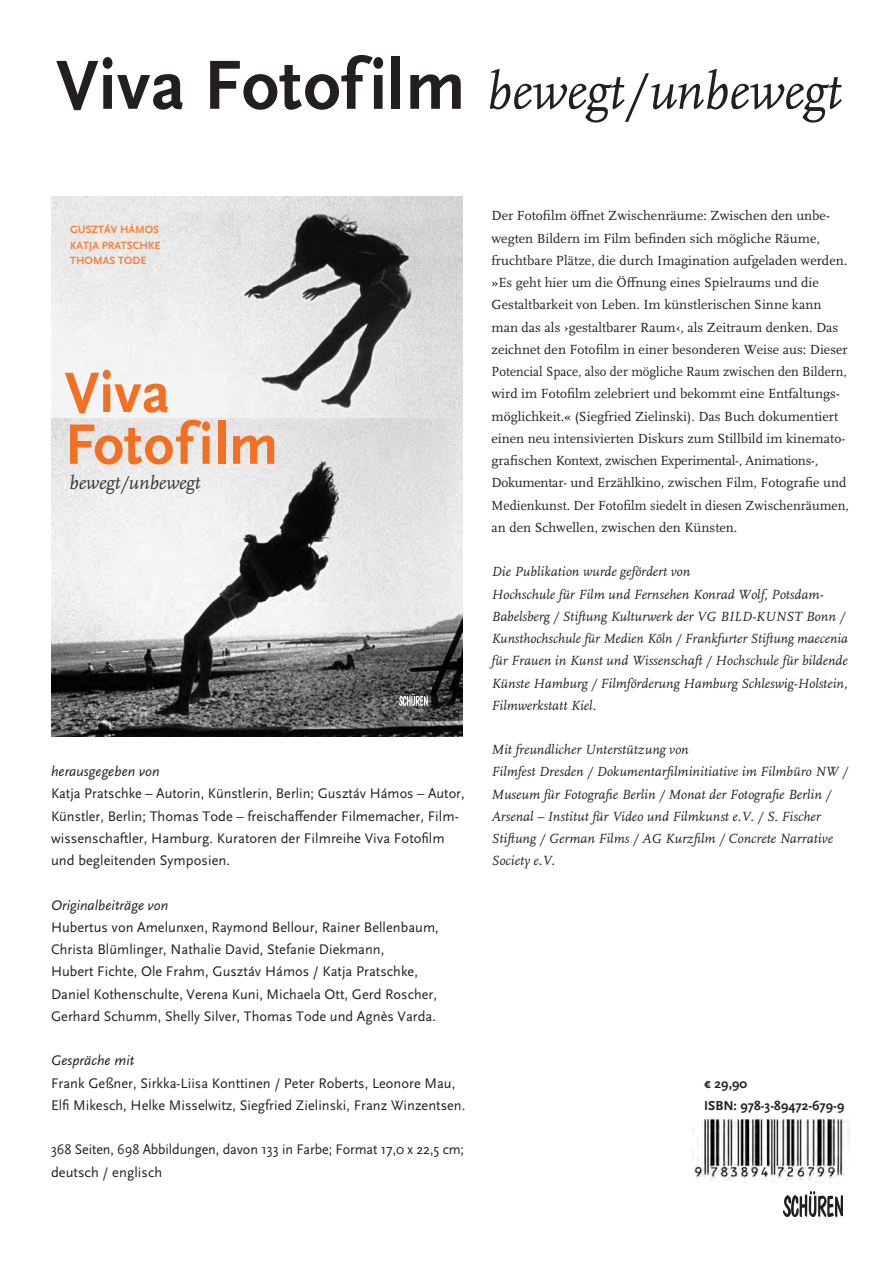
<style>
.page{position:relative;width:893px;height:1263px;background:#fff}
.page>*{position:absolute;margin:0;border:0;box-sizing:border-box;transform-origin:0 0}
.t1{font:700 59.4px/51.8px "Scala Sans Pro";color:#f36f21}
.t2{font:italic 53.85px "Scala Pro";letter-spacing:.005em;color:#231f20}
.t3{font:italic 19.5px "Scala Pro";color:#363536}
.t4{font:14.55px/22.2px "Scala Sans Pro";letter-spacing:.005em;color:#231f20}
.t5{font:italic 14.55px "Scala Sans";letter-spacing:.005em;color:#231f20}
.t6{font:13.8px/22.2px "Scala Pro";letter-spacing:.005em;color:#231f20}
.t7{font:italic 13.8px/22.2px "Scala Pro";color:#231f20}
.t8{font:700 13.5px/22.2px "Scala Sans Pro";color:#231f20}
.t9{font:700 11.1px/15.6px "Scala Sans Pro";color:#f4833b;text-align:justify}
.s1{font-family:"Scala Sans Pro";font-weight:700;font-style:normal;font-size:72.6px}
</style>
<div class="page">
<img style="left:783px;top:1191px;width:59px;height:25px">
<img style="left:52px;top:197px;width:410px;height:222px">
<img style="left:52px;top:419px;width:410px;height:317px">
<svg style="left:407px;top:693px;width:7px;height:13px"></svg>
<img style="left:692px;top:1119px;width:158px;height:64px">
<h2 class="t2" style="left:56px;top:68px;width:787px"><span class="s1">Viva Fotofilm</span> bewegt/unbewegt</h2>
<p class="t9" style="left:70px;top:223px;width:92px">GUSZTÁV HÁMOS KATJA PRATSCHKE THOMAS TODE</p>
<h1 class="t1" style="left:65px;top:372px;width:215px">Viva<br>Fotofilm</h1>
<h3 class="t3" style="left:70px;top:475px;width:132px">bewegt/unbewegt</h3>
<p class="t5" style="left:51px;top:766px;width:110px">herausgegeben von</p>
<p class="t4" style="left:51px;top:784px;width:415px">Katja Pratschke – Autorin, Künstlerin, Berlin; Gusztáv Hámos – Autor, Künstler, Berlin; Thomas Tode – freischaffender Filmemacher, Film&shy;wissenschaftler, Hamburg. Kuratoren der Filmreihe Viva Fotofilm und begleitenden Symposien.</p>
<p class="t5" style="left:51px;top:899px;width:119px">Originalbeiträge von</p>
<p class="t4" style="left:51px;top:917px;width:389px">Hubertus von Amelunxen, Raymond Bellour, Rainer Bellenbaum, Christa Blümlinger, Nathalie David, Stefanie Diekmann,<br>Hubert Fichte, Ole Frahm, Gusztáv Hámos / Katja Pratschke, Daniel Kothenschulte, Verena Kuni, Michaela Ott, Gerd Roscher, Gerhard Schumm, Shelly Silver, Thomas Tode und Agnès Varda.</p>
<p class="t5" style="left:51px;top:1055px;width:85px">Gespräche mit</p>
<p class="t4" style="left:51px;top:1073px;width:416px">Frank Geßner, Sirkka-Liisa Konttinen / Peter Roberts, Leonore Mau,<br>Elfi Mikesch, Helke Misselwitz, Siegfried Zielinski, Franz Winzentsen.</p>
<p class="t4" style="left:51px;top:1140px;width:415px">368 Seiten, 698 Abbildungen, davon 133 in Farbe; Format 17,0 x 22,5 cm; deutsch / englisch</p>
<p class="t6" style="left:491px;top:206px;width:359px">Der Fotofilm öffnet Zwischenräume: Zwischen den unbe&shy;wegten Bildern im Film befinden sich mögliche Räume, fruchtbare Plätze, die durch Imagination aufgeladen werden. »Es geht hier um die Öffnung eines Spielraums und die Gestaltbarkeit von Leben. Im künstlerischen Sinne kann man das als ›gestaltbarer Raum‹, als Zeitraum denken. Das zeichnet den Fotofilm in einer besonderen Weise aus: Dieser Potencial Space, also der mögliche Raum zwischen den Bildern, wird im Fotofilm zelebriert und bekommt eine Entfaltungs&shy;möglichkeit.« (Siegfried Zielinski). Das Buch dokumentiert einen neu intensivierten Diskurs zum Stillbild im kinemato&shy;grafischen Kontext, zwischen Experimental-, Animations-, Dokumentar- und Erzählkino, zwischen Film, Fotografie und Medienkunst. Der Fotofilm siedelt in diesen Zwischenräumen, an den Schwellen, zwischen den Künsten.</p>
<p class="t7" style="left:491px;top:562px;width:358px">Die Publikation wurde gefördert von<br>Hochschule für Film und Fernsehen Konrad Wolf, Potsdam-Babelsberg / Stiftung Kulturwerk der VG BILD-KUNST Bonn / Kunsthochschule für Medien Köln / Frankfurter Stiftung maecenia für Frauen in Kunst und Wissenschaft / Hochschule für bildende Künste Hamburg / Filmförderung Hamburg Schleswig-Holstein, Filmwerkstatt Kiel.</p>
<p class="t7" style="left:491px;top:740px;width:358px">Mit freundlicher Unterstützung von<br>Filmfest Dresden / Dokumentarfilminitiative im Filmbüro NW / Museum für Fotografie Berlin / Monat der Fotografie Berlin / Arsenal – Institut für Video und Filmkunst e.V. / S. Fischer Stiftung / German Films / AG Kurzfilm / Concrete Narrative Society e.V.</p>
<p class="t8" style="left:704px;top:1073px;width:142px">€ 29,90<br>ISBN: 978-3-89472-679-9</p>
</div>
